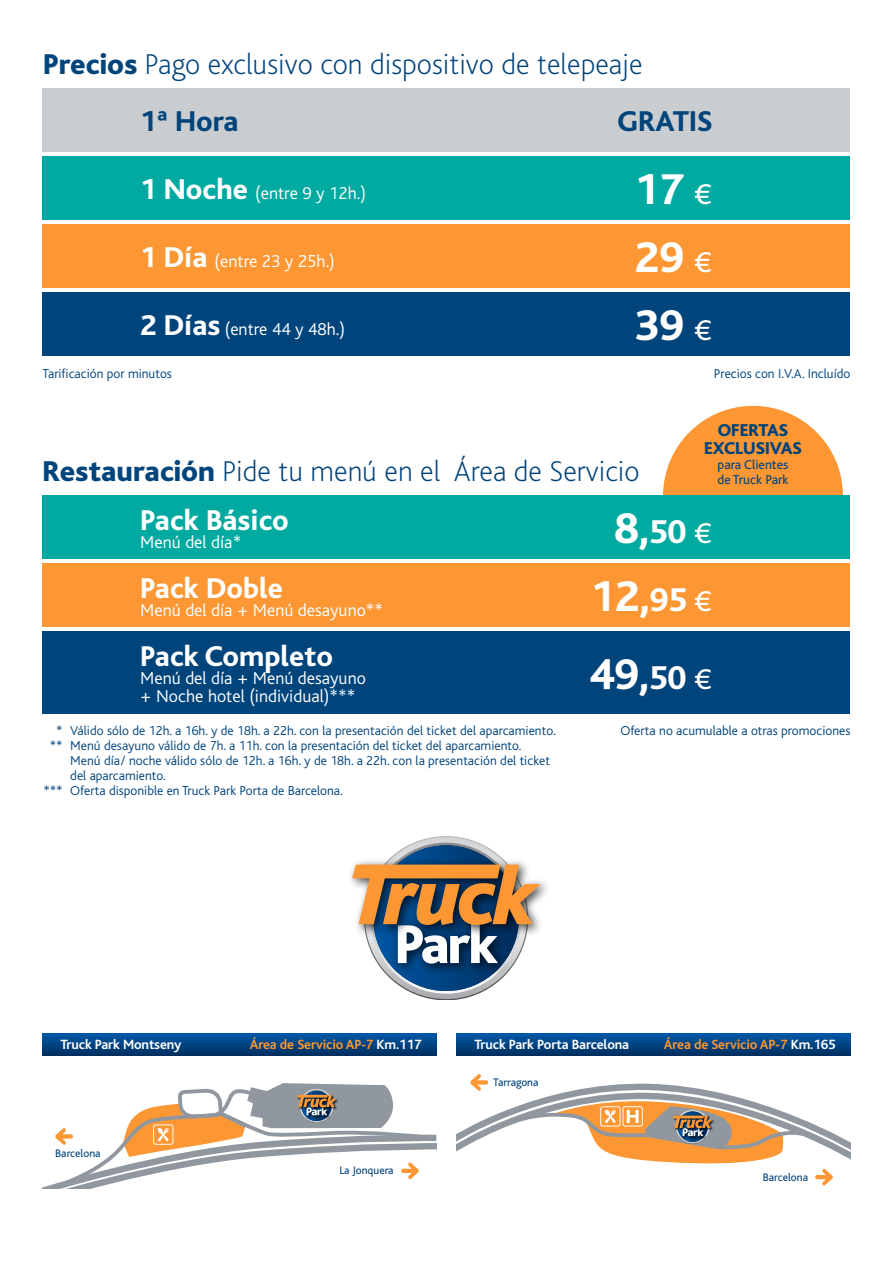
<style>
.page{position:relative;width:893px;height:1263px;background:#fff}
.page>*{position:absolute;margin:0;border:0;box-sizing:border-box;transform-origin:0 0}
.t1{font:800 45px "Bliss";color:#fff}
.t2{font:200 30px/57.4px "Bliss";color:#00447c}
.t3{font:800 30px "Bliss";color:#fff}
.t4{font:800 30px "Bliss";color:#00447c}
.t5{font:300 18px/18px "Bliss";color:#fff}
.t6{font:800 18px/18px "Bliss";color:#00447c;text-align:center}
.t7{font:700 14.1px "Bliss";letter-spacing:-.01em;color:#fc9733}
.t8{font:700 14.1px "Bliss";letter-spacing:-.01em;color:#fff}
.t9{font:300 13.5px/15px "Bliss";color:#00447c}
.t10{font:13.5px "Bliss";color:#00447c}
.t11{font:11.4px "Bliss";color:#00447c}
.s1{font-weight:800}
.s2{font-weight:800;font-size:30px}
.s3{font-weight:400;font-size:30px}
.s4{font-size:34.5px}
.s5{color:#fff}
</style>
<div class="page">
<svg style="left:663px;top:406px;width:180px;height:89px"></svg>
<div style="left:43px;top:495px;width:807px;height:64px;background:#00aaa0"></div>
<div style="left:43px;top:563px;width:807px;height:64px;background:#fc9733"></div>
<div style="left:43px;top:631px;width:807px;height:83px;background:#00447c"></div>
<div style="left:43px;top:88px;width:807px;height:64px;background:#cacdd0"></div>
<div style="left:43px;top:156px;width:807px;height:64px;background:#00aaa0"></div>
<div style="left:43px;top:224px;width:807px;height:64px;background:#fc9733"></div>
<div style="left:43px;top:292px;width:807px;height:64px;background:#00447c"></div>
<div style="left:457px;top:1034px;width:393px;height:22px;background:linear-gradient(to bottom,#0057a4,#003062)"></div>
<svg style="left:457px;top:1074px;width:393px;height:112px"></svg>
<svg style="left:43px;top:1034px;width:393px;height:154px"></svg>
<div style="left:347px;top:858px;width:204px;height:79px;background:#000;opacity:.75"></div>
<svg style="left:352px;top:836px;width:189px;height:164px"></svg>
<h2 class="t2" style="left:140px;top:36px;width:504px;text-indent:-97px"><span class="s1">Precios</span> Pago exclusivo con dispositivo de telepeaje<br><span class="s1">1ª Hora</span></h2>
<h2 class="t4" style="left:618px;top:106px;width:96px">GRATIS</h2>
<h3 class="t5" style="left:140px;top:185px;width:227px"><span class="s2">1 Noche</span> (entre 9 y 12h.)</h3>
<h1 class="t1" style="left:634px;top:166px;width:79px">17 <span class="s3">€</span></h1>
<h3 class="t5" style="left:140px;top:253px;width:196px"><span class="s2">1 Día</span> (entre 23 y 25h.)</h3>
<h1 class="t1" style="left:634px;top:234px;width:79px">29 <span class="s3">€</span></h1>
<h3 class="t5" style="left:140px;top:321px;width:206px"><span class="s2">2 Días</span> (entre 44 y 48h.)</h3>
<h1 class="t1" style="left:634px;top:302px;width:79px">39 <span class="s3">€</span></h1>
<p class="t9" style="left:43px;top:366px;width:131px">Tarificación por minutos</p>
<p class="t9" style="left:714px;top:366px;width:138px">Precios con I.V.A. Incluído</p>
<h2 class="t2" style="left:43px;top:443px;width:599px"><span class="s1">Restauración</span> Pide tu menú en el Área de Servicio</h2>
<h3 class="t6" style="left:704px;top:422px;width:99px">OFERTAS<br>EXCLUSIVAS</h3>
<p class="t10" style="left:718px;top:458px;width:72px">para Clientes</p>
<p class="t10" style="left:717px;top:473px;width:72px">de Truck Park</p>
<h2 class="t3" style="left:140px;top:504px;width:150px">Pack Básico</h2>
<h3 class="t5" style="left:140px;top:533px;width:102px">Menú del día*</h3>
<h2 class="t3" style="left:140px;top:572px;width:144px">Pack Doble</h2>
<h3 class="t5" style="left:140px;top:601px;width:244px">Menú del día + Menú desayuno**</h3>
<h2 class="t3" style="left:140px;top:641px;width:194px">Pack Completo</h2>
<h3 class="t5" style="left:140px;top:670px;width:227px">Menú del día + Menú desayuno + Noche hotel (individual)***</h3>
<p class="t9" style="left:50px;top:723px;width:507px;text-indent:6px">* Válido sólo de 12h. a 16h. y de 18h. a 22h. con la presentación del ticket del aparcamiento. ** Menú desayuno válido de 7h. a 11h. con la presentación del ticket del aparcamiento.</p>
<p class="t9" style="left:70px;top:753px;width:481px">Menú día/ noche válido sólo de 12h. a 16h. y de 18h. a 22h. con la presentación del ticket</p>
<p class="t9" style="left:70px;top:768px;width:97px">del aparcamiento.</p>
<p class="t9" style="left:43px;top:783px;width:301px">*** Oferta disponible en Truck Park Porta de Barcelona.</p>
<h1 class="t1" style="left:614px;top:505px;width:100px">8,<span class="s4">50</span> <span class="s3">€</span></h1>
<h1 class="t1" style="left:590px;top:573px;width:123px">12,<span class="s4">95</span> <span class="s3">€</span></h1>
<h1 class="t1" style="left:590px;top:651px;width:124px">49,<span class="s4">50</span> <span class="s3">€</span></h1>
<p class="t9" style="left:620px;top:723px;width:232px">Oferta no acumulable a otras promociones</p>
<p class="t8" style="left:60px;top:1037px;width:123px">Truck Park Montseny</p>
<p class="t7" style="left:250px;top:1037px;width:174px">Área de Servicio AP-7 <span class="s5">Km.117</span></p>
<p class="t11" style="left:55px;top:1147px;width:47px">Barcelona</p>
<p class="t11" style="left:339px;top:1164px;width:56px">La Jonquera</p>
<p class="t8" style="left:474px;top:1037px;width:156px">Truck Park Porta Barcelona</p>
<p class="t7" style="left:664px;top:1037px;width:174px">Área de Servicio AP-7 <span class="s5">Km.165</span></p>
<p class="t11" style="left:493px;top:1076px;width:47px">Tarragona</p>
<p class="t11" style="left:763px;top:1171px;width:47px">Barcelona</p>
</div>
